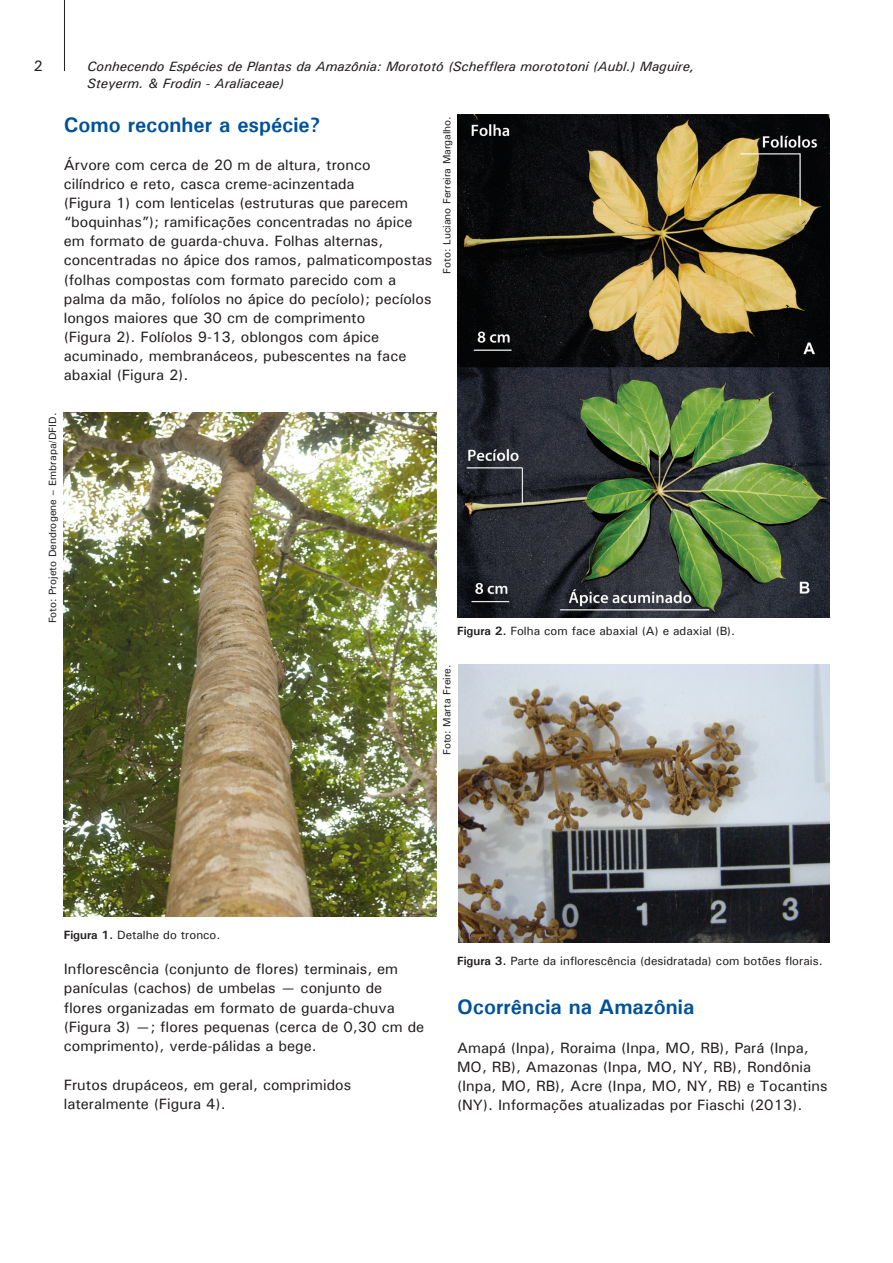
<style>
.page{position:relative;width:893px;height:1263px;background:#fff}
.page>*{position:absolute;margin:0;border:0;box-sizing:border-box;transform-origin:0 0}
.t1{font:700 21px "Univers";color:#01519b}
.t2{font:500 15px/19px "Univers";color:#231f20}
.t3{font:italic 500 13.5px/16.2px "Univers";color:#231f20}
.t4{font:500 12px "Univers";color:#231f20}
.t5{font:500 10.5px "Univers";color:#231f20}
.s1{font-weight:700}
</style>
<div class="page">
<hr style="left:64px;top:0;width:1px;height:71px;background:#231f20">
<img style="left:64px;top:412px;width:373px;height:505px">
<img style="left:457px;top:115px;width:372px;height:503px">
<img style="left:458px;top:664px;width:371px;height:279px">
<p class="t2" style="left:33px;top:56px;width:11px">2</p>
<p class="t3" style="left:87px;top:58px;width:609px">Conhecendo Espécies de Plantas da Amazônia: Morototó (Schefflera morototoni (Aubl.) Maguire,<br>Steyerm. &amp; Frodin - Araliaceae)</p>
<h1 class="t1" style="left:64px;top:111px;width:258px">Como reconher a espécie?</h1>
<p class="t2" style="left:64px;top:155px;width:370px">Árvore com cerca de 20 m de altura, tronco cilíndrico e reto, casca creme-acinzentada<br>(Figura 1) com lenticelas (estruturas que parecem “boquinhas”); ramificações concentradas no ápice em formato de guarda-chuva. Folhas alternas, concentradas no ápice dos ramos, palmaticompostas (folhas compostas com formato parecido com a palma da mão, folíolos no ápice do pecíolo); pecíolos longos maiores que 30 cm de comprimento<br>(Figura 2). Folíolos 9-13, oblongos com ápice acuminado, membranáceos, pubescentes na face abaxial (Figura 2).</p>
<p class="t5" style="left:440px;top:274px;width:159px;rotate:-90deg">Foto: Luciano Ferreira Margalho.</p>
<p class="t5" style="left:46px;top:623px;width:212px;rotate:-90deg">Foto: Projeto Dendrogene – Embrapa/DFID.</p>
<p class="t4" style="left:457px;top:623px;width:280px"><span class="s1">Figura 2.</span> Folha com face abaxial (A) e adaxial (B).</p>
<p class="t5" style="left:440px;top:755px;width:92px;rotate:-90deg">Foto: Marta Freire.</p>
<p class="t4" style="left:64px;top:928px;width:158px"><span class="s1">Figura 1.</span> Detalhe do tronco.</p>
<p class="t2" style="left:64px;top:959px;width:362px">Inflorescência (conjunto de flores) terminais, em panículas (cachos) de umbelas — conjunto de flores organizadas em formato de guarda-chuva (Figura 3) —; flores pequenas (cerca de 0,30 cm de comprimento), verde-pálidas a bege.</p>
<p class="t2" style="left:64px;top:1075px;width:289px">Frutos drupáceos, em geral, comprimidos lateralmente (Figura 4).</p>
<p class="t4" style="left:457px;top:953px;width:367px"><span class="s1">Figura 3.</span> Parte da inflorescência (desidratada) com botões florais.</p>
<h1 class="t1" style="left:457px;top:993px;width:239px">Ocorrência na Amazônia</h1>
<p class="t2" style="left:457px;top:1038px;width:372px">Amapá (Inpa), Roraima (Inpa, MO, RB), Pará (Inpa, MO, RB), Amazonas (Inpa, MO, NY, RB), Rondônia (Inpa, MO, RB), Acre (Inpa, MO, NY, RB) e Tocantins (NY). Informações atualizadas por Fiaschi (2013).</p>
</div>
